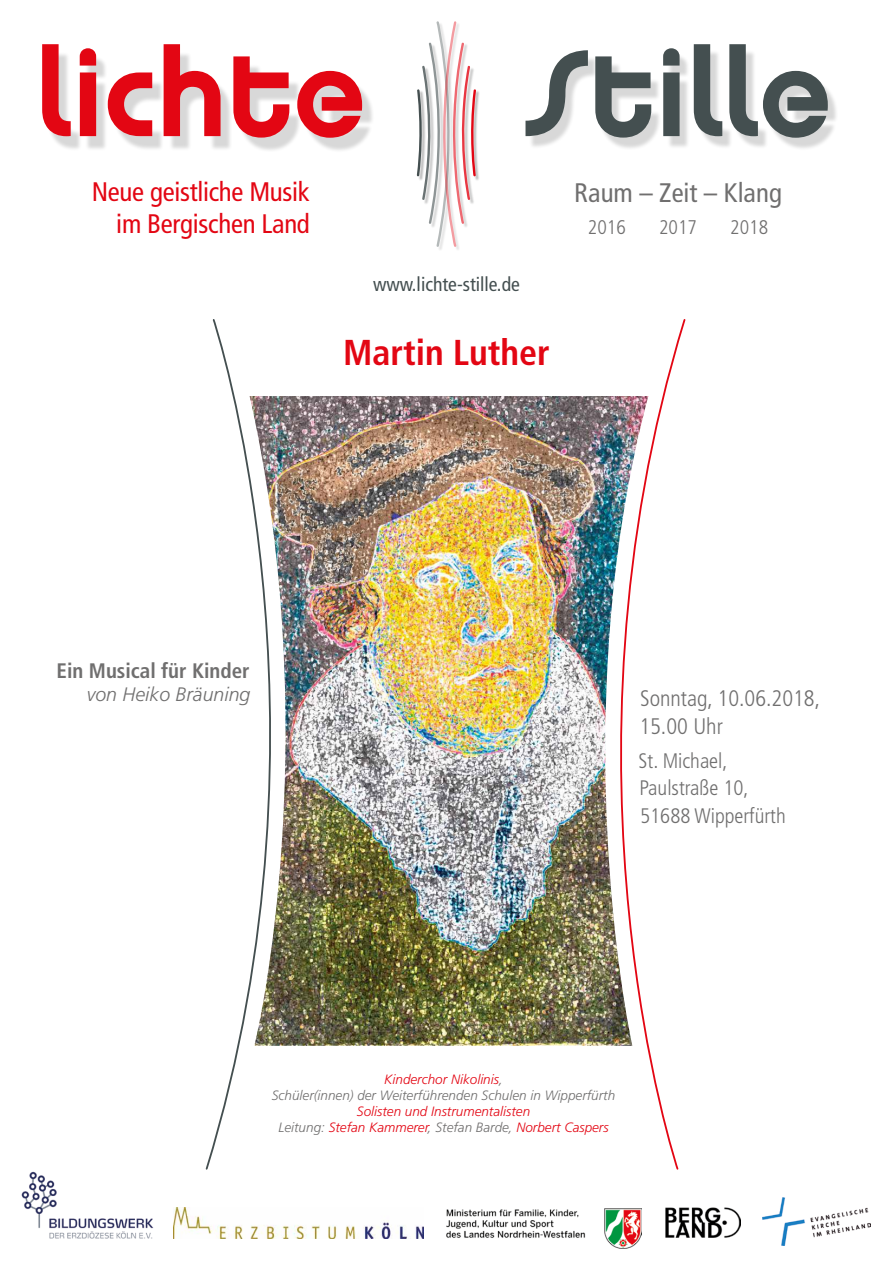
<style>
.page{position:relative;width:893px;height:1263px;background:#fff}
.page>*{position:absolute;margin:0;border:0;box-sizing:border-box;transform-origin:0 0}
.t1{font:700 condensed 36px "Frutiger";color:#e30613}
.t2{font:condensed 26.85px/32.2px "Frutiger";letter-spacing:-.01em;color:#e30613;text-align:right}
.t3{font:condensed 26.85px "Frutiger";color:#706f6f}
.t4{font:300 condensed 22.5px/27.7px "Frutiger";color:#706f6f}
.t5{font:300 condensed 21px/27.7px "Frutiger";color:#706f6f}
.t6{font:700 condensed 21px "Frutiger";color:#706f6f}
.t7{font:300 condensed 19.8px "Frutiger";color:#706f6f}
.t8{font:condensed 19.65px "Frutiger";color:#444f50}
.t9{font:italic 300 19.5px "Frutiger";color:#706f6f}
.t10{font:italic 300 13.5px/16.2px "Frutiger";color:#e30613;text-align:center}
.t11{font:italic 300 13.5px/16.2px "Frutiger";color:#706f6f;text-align:center}
.s1{color:#e30613}
.s2{color:#706f6f}
</style>
<div class="page">
<div style="left:47px;top:52px;width:327px;height:101px;background:#000;opacity:.16"></div>
<svg style="left:42px;top:44px;width:320px;height:94px"></svg>
<div style="left:529px;top:50px;width:310px;height:101px;background:#000;opacity:.16"></div>
<svg style="left:525px;top:44px;width:303px;height:94px"></svg>
<div style="left:472px;top:90px;width:9px;height:91px;background:#000;opacity:.3"></div>
<svg style="left:416px;top:21px;width:61px;height:228px"></svg>
<img style="left:21px;top:1171px;width:132px;height:67px">
<img style="left:173px;top:1208px;width:251px;height:30px">
<img style="left:446px;top:1208px;width:196px;height:41px">
<img style="left:666px;top:1207px;width:74px;height:30px">
<img style="left:763px;top:1197px;width:107px;height:48px">
<svg style="left:205px;top:319px;width:45px;height:851px"></svg>
<svg style="left:647px;top:319px;width:39px;height:851px"></svg>
<img style="left:250px;top:396px;width:398px;height:650px">
<h2 class="t2" style="left:92px;top:176px;width:220px">Neue geistliche Musik im Bergischen Land</h2>
<h2 class="t3" style="left:574px;top:177px;width:209px">Raum – Zeit – Klang</h2>
<h3 class="t7" style="left:588px;top:216px;width:39px">2016</h3>
<h3 class="t7" style="left:659px;top:216px;width:39px">2017</h3>
<h3 class="t7" style="left:730px;top:216px;width:39px">2018</h3>
<h3 class="t8" style="left:373px;top:273px;width:148px">www.lichte-stille.de</h3>
<h1 class="t1" style="left:343px;top:331px;width:208px">Martin Luther</h1>
<h3 class="t6" style="left:57px;top:658px;width:195px">Ein Musical für Kinder</h3>
<h3 class="t9" style="left:87px;top:683px;width:165px">von Heiko Bräuning</h3>
<h3 class="t4" style="left:639px;top:685px;width:182px">Sonntag, 10.06.2018,<br>15.00 Uhr</h3>
<h3 class="t5" style="left:639px;top:747px;width:149px">St. Michael,<br>Paulstraße 10,<br>51688 Wipperfürth</h3>
<p class="t11" style="left:272px;top:1071px;width:345px"><span class="s1">Kinderchor Nikolinis</span>,<br>Schüler(innen) der Weiterführenden Schulen in Wipperfürth</p>
<p class="t10" style="left:278px;top:1103px;width:332px">Solisten und Instrumentalisten<br><span class="s2">Leitung:</span> Stefan Kammerer<span class="s2">, Stefan Barde,</span> Norbert Caspers</p>
</div>
